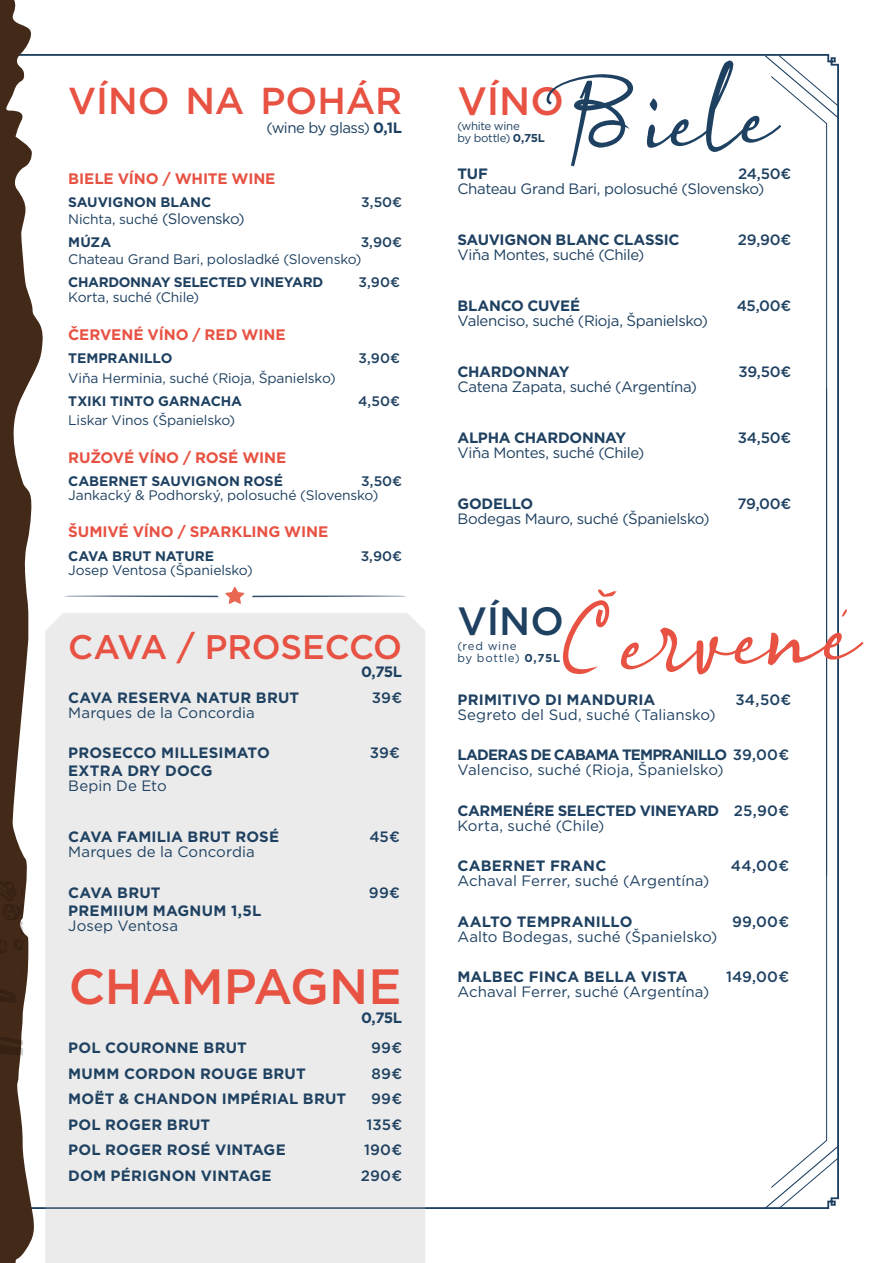
<style>
.page{position:relative;width:893px;height:1263px;background:#fff}
.page>*{position:absolute;margin:0;border:0;box-sizing:border-box;transform-origin:0 0}
.t1{font:144px "a Agreement Signature";color:#e75243}
.t2{font:144px "a Agreement Signature";color:#1f4161}
.t3{font:500 49.5px "Gotham";letter-spacing:-.01em;color:#e75243}
.t4{font:500 39.45px "Gotham";color:#e75243}
.t5{font:500 39.45px "Gotham";color:#1f4161}
.t6{font:500 37.5px "Gotham";color:#e75243}
.t7{font:500 34.05px "Gotham";letter-spacing:-.01em;color:#e75243}
.t8{font:700 15.15px "Gotham";letter-spacing:-.005em;color:#e75243}
.t9{font:15px/15px "Gotham";letter-spacing:-.01em;color:#1f4161}
.t10{font:700 15px "Gotham";letter-spacing:.01em;color:#1f4161}
.t11{font:500 15px "Gotham";letter-spacing:.005em;color:#1f4161}
.t12{font:700 15px/15px "Gotham";letter-spacing:-.02em;color:#1f4161}
.t13{font:15px "Gotham";letter-spacing:.01em;color:#1f4161}
.t14{font:700 15px "Gotham";letter-spacing:-.015em;color:#1f4161}
.t15{font:15px "Gotham";letter-spacing:-.035em;color:#1f4161}
.t16{font:13.8px/23.5px "Gotham";letter-spacing:-.01em;color:#1f4161}
.t17{font:700 13.8px "Gotham";letter-spacing:-.01em;color:#1f4161}
.t18{font:500 13.8px "Gotham";letter-spacing:.005em;color:#1f4161}
.t19{font:11.4px/11.4px "Gotham";letter-spacing:-.015em;color:#1f4161}
.t20{font:11.4px/11.4px "Gotham";letter-spacing:.065em;color:#1f4161}
.s1{font-weight:700}
.s2{font-size:15px}
.s3{font-weight:500}
.s4{font-weight:400}
</style>
<div class="page">
<svg style="left:0;top:0;width:44px;height:1263px;fill:#432918"></svg>
<svg style="left:0;top:880px;width:23px;height:270px;background:#4b3324"></svg>
<svg style="left:763px;top:54px;width:84px;height:1155px"></svg>
<div style="left:45px;top:613px;width:380px;height:650px;background:#ebebeb"></div>
<svg style="left:598px;top:590px;width:19px;height:7px"></svg>
<svg style="left:225px;top:587px;width:19px;height:17px"></svg>
<hr style="left:252px;top:595px;width:154px;height:2px;background:#344d6c">
<hr style="left:64px;top:595px;width:155px;height:2px;background:#344d6c">
<h1 class="t2" style="left:544px;top:65px;width:221px;rotate:-3deg">Biele</h1>
<h3 class="t6" style="left:68px;top:76px;width:335px">VÍNO NA POHÁR</h3>
<h3 class="t4" style="left:457px;top:76px;width:108px">VÍNO</h3>
<p class="t15" style="left:267px;top:118px;width:137px">(wine by glass) <span class="s1">0,1L</span></p>
<p class="t19" style="left:457px;top:120px;width:89px">(white wine<br>by bottle) <span class="s1">0,75L</span></p>
<p class="t10" style="left:457px;top:164px;width:32px">TUF</p>
<p class="t11" style="left:738px;top:164px;width:55px">24,50€</p>
<p class="t9" style="left:457px;top:181px;width:308px">Chateau Grand Bari, polosuché (Slovensko)</p>
<p class="t14" style="left:457px;top:230px;width:224px">SAUVIGNON BLANC CLASSIC</p>
<p class="t11" style="left:738px;top:230px;width:55px">29,90€</p>
<p class="t9" style="left:457px;top:247px;width:188px">Viňa Montes, suché (Chile)</p>
<p class="t14" style="left:457px;top:296px;width:124px">BLANCO CUVEÉ</p>
<p class="t11" style="left:737px;top:296px;width:56px">45,00€</p>
<p class="t9" style="left:457px;top:313px;width:252px">Valenciso, suché (Rioja, Španielsko)</p>
<p class="t12" style="left:457px;top:364px;width:114px">CHARDONNAY</p>
<p class="t11" style="left:738px;top:362px;width:54px">39,50€</p>
<p class="t9" style="left:457px;top:379px;width:241px">Catena Zapata, suché (Argentína)</p>
<p class="t12" style="left:457px;top:430px;width:170px">ALPHA CHARDONNAY</p>
<p class="t11" style="left:738px;top:428px;width:55px">34,50€</p>
<p class="t9" style="left:457px;top:445px;width:188px">Viňa Montes, suché (Chile)</p>
<p class="t14" style="left:457px;top:494px;width:77px">GODELLO</p>
<p class="t11" style="left:738px;top:494px;width:55px">79,00€</p>
<p class="t9" style="left:457px;top:511px;width:254px">Bodegas Mauro, suché (Španielsko)</p>
<p class="t8" style="left:68px;top:168px;width:209px">BIELE VÍNO / WHITE WINE</p>
<p class="t17" style="left:68px;top:193px;width:144px">SAUVIGNON BLANC</p>
<p class="t18" style="left:361px;top:193px;width:43px">3,50€</p>
<p class="t16" style="left:68px;top:207px;width:178px">Nichta, suché <span class="s2">(Slovensko)<br></span><span class="s1">MÚZA</span></p>
<p class="t18" style="left:361px;top:233px;width:43px">3,90€</p>
<p class="t16" style="left:68px;top:247px;width:295px">Chateau Grand Bari, polosladké (Slovensko)</p>
<p class="t17" style="left:68px;top:273px;width:257px">CHARDONNAY SELECTED VINEYARD</p>
<p class="t18" style="left:358px;top:274px;width:43px">3,90€</p>
<p class="t16" style="left:68px;top:285px;width:132px">Korta, suché (Chile)</p>
<p class="t8" style="left:68px;top:324px;width:219px">ČERVENÉ VÍNO / RED WINE</p>
<p class="t17" style="left:68px;top:349px;width:106px">TEMPRANILLO</p>
<p class="t18" style="left:358px;top:349px;width:43px">3,90€</p>
<p class="t16" style="left:68px;top:366px;width:269px">Viňa Herminia, suché (Rioja, Španielsko)</p>
<p class="t17" style="left:68px;top:392px;width:175px">TXIKI TINTO GARNACHA</p>
<p class="t18" style="left:358px;top:392px;width:43px">4,50€</p>
<p class="t16" style="left:68px;top:408px;width:168px">Liskar Vinos (Španielsko)</p>
<p class="t8" style="left:68px;top:447px;width:220px">RUŽOVÉ VÍNO / ROSÉ WINE</p>
<p class="t17" style="left:68px;top:472px;width:216px">CABERNET SAUVIGNON ROSÉ</p>
<p class="t18" style="left:361px;top:472px;width:43px">3,50€</p>
<p class="t16" style="left:68px;top:483px;width:312px">Jankacký &amp; Podhorský, polosuché (Slovensko)</p>
<p class="t8" style="left:68px;top:522px;width:261px">ŠUMIVÉ VÍNO / SPARKLING WINE</p>
<p class="t17" style="left:68px;top:547px;width:147px">CAVA BRUT NATURE</p>
<p class="t18" style="left:361px;top:547px;width:43px">3,90€</p>
<p class="t16" style="left:68px;top:558px;width:186px">Josep Ventosa (Španielsko)</p>
<h3 class="t7" style="left:68px;top:624px;width:335px">CAVA / PROSECCO</h3>
<p class="t10" style="left:361px;top:662px;width:43px">0,75L</p>
<p class="t10" style="left:68px;top:688px;width:232px">CAVA RESERVA NATUR BRUT</p>
<p class="t11" style="left:372px;top:688px;width:32px">39€</p>
<p class="t13" style="left:68px;top:703px;width:188px">Marques de la Concordia</p>
<p class="t10" style="left:68px;top:743px;width:203px">PROSECCO MILLESIMATO</p>
<p class="t11" style="left:370px;top:743px;width:32px">39€</p>
<p class="t10" style="left:68px;top:761px;width:146px">EXTRA DRY DOCG</p>
<p class="t9" style="left:68px;top:778px;width:100px">Bepin De Eto</p>
<p class="t10" style="left:68px;top:827px;width:212px">CAVA FAMILIA BRUT ROSÉ</p>
<p class="t11" style="left:369px;top:827px;width:32px">45€</p>
<p class="t13" style="left:68px;top:842px;width:188px">Marques de la Concordia</p>
<p class="t10" style="left:68px;top:883px;width:94px">CAVA BRUT</p>
<p class="t11" style="left:369px;top:883px;width:32px">99€</p>
<p class="t10" style="left:68px;top:901px;width:195px">PREMIIUM MAGNUM 1,5L</p>
<p class="t9" style="left:68px;top:918px;width:111px">Josep Ventosa</p>
<h2 class="t3" style="left:69px;top:954px;width:334px">CHAMPAGNE</h2>
<p class="t10" style="left:361px;top:1008px;width:43px">0,75L</p>
<p class="t10" style="left:68px;top:1038px;width:180px">POL COURONNE BRUT</p>
<p class="t11" style="left:371px;top:1038px;width:32px">99€</p>
<p class="t10" style="left:68px;top:1063px;width:239px">MUMM CORDON ROUGE BRUT</p>
<p class="t11" style="left:372px;top:1064px;width:32px">89€</p>
<p class="t10" style="left:68px;top:1089px;width:280px">MOËT &amp; CHANDON IMPÉRIAL BRUT</p>
<p class="t11" style="left:371px;top:1089px;width:32px">99€</p>
<p class="t10" style="left:68px;top:1114px;width:144px">POL ROGER BRUT</p>
<p class="t11" style="left:367px;top:1115px;width:37px">135€</p>
<p class="t10" style="left:68px;top:1140px;width:219px">POL ROGER ROSÉ VINTAGE</p>
<p class="t11" style="left:364px;top:1140px;width:40px">190€</p>
<p class="t10" style="left:68px;top:1165px;width:205px">DOM PÉRIGNON VINTAGE</p>
<p class="t11" style="left:361px;top:1166px;width:43px">290€</p>
<h3 class="t5" style="left:457px;top:596px;width:108px">VÍNO</h3>
<p class="t20" style="left:457px;top:640px;width:104px">(red wine<br>by bottle) <span class="s1">0,75L</span></p>
<h1 class="t1" style="left:561px;top:585px;width:286px;rotate:-3deg">Cervene</h1>
<p class="t10" style="left:457px;top:689px;width:199px">PRIMITIVO DI MANDURIA</p>
<p class="t11" style="left:735px;top:689px;width:58px">34,50€</p>
<p class="t9" style="left:457px;top:706px;width:260px">Segreto del Sud, suché (Taliansko)</p>
<p class="t9" style="left:457px;top:747px;width:333px"><span class="s1">LADERAS DE CABAMA TEMPRANILLO</span> <span class="s3">39,00€<br></span>Valenciso, suché (Rioja, Španielsko)</p>
<p class="t12" style="left:457px;top:803px;width:333px">CARMENÉRE SELECTED VINEYARD <span class="s3">25,90€<br></span><span class="s4">Korta, suché (Chile)</span></p>
<p class="t10" style="left:457px;top:856px;width:150px">CABERNET FRANC</p>
<p class="t11" style="left:731px;top:856px;width:60px">44,00€</p>
<p class="t9" style="left:457px;top:873px;width:253px">Achaval Ferrer, suché (Argentína)</p>
<p class="t10" style="left:457px;top:911px;width:176px">AALTO TEMPRANILLO</p>
<p class="t11" style="left:732px;top:911px;width:59px">99,00€</p>
<p class="t9" style="left:457px;top:928px;width:261px">Aalto Bodegas, suché (Španielsko)</p>
<p class="t10" style="left:457px;top:967px;width:231px">MALBEC FINCA BELLA VISTA</p>
<p class="t11" style="left:726px;top:967px;width:65px">149,00€</p>
<p class="t9" style="left:457px;top:984px;width:253px">Achaval Ferrer, suché (Argentína)</p>
</div>
